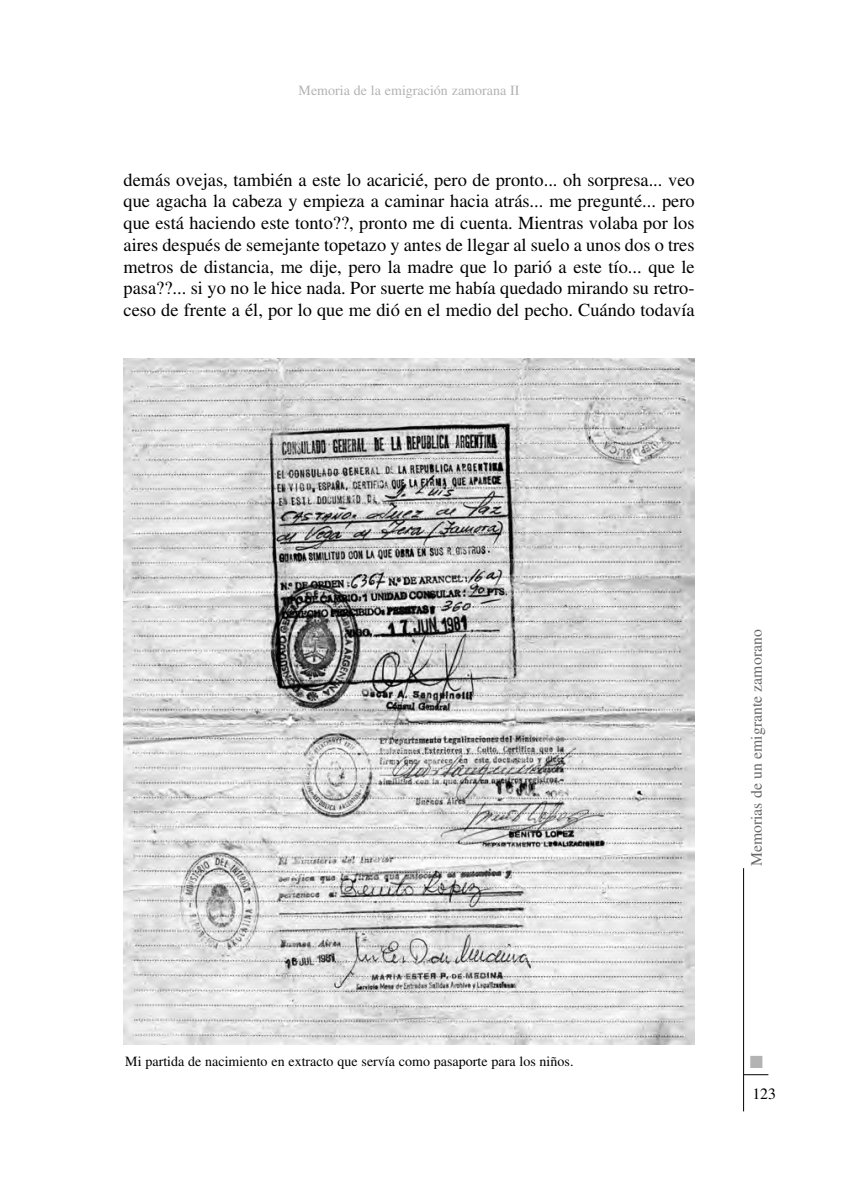
<style>
.page{position:relative;width:843px;height:1190px;background:#fff}
.page>*{position:absolute;margin:0;border:0;box-sizing:border-box;transform-origin:0 0}
.t1{font:18.38px/21.7px "Times";color:#000;text-align:justify}
.t2{font:17.5px "Zapf Dingbats";color:#b3b3b3}
.t3{font:15.75px "Times";color:#666}
.t4{font:15.75px "Times";color:#000}
.t5{font:14px "Times";color:#000}
.t6{font:14px "Times";color:#b3b3b3}
</style>
<div class="page">
<svg style="left:123px;top:358px;width:646px;height:754px"></svg>
<p class="t6" style="left:298px;top:85px;width:222px">Memoria de la emigración zamorana II</p>
<p class="t1" style="left:123px;top:170px;width:572px">demás ovejas, también a este lo acaricié, pero de pronto... oh sorpresa... veo que agacha la cabeza y empieza a caminar hacia atrás... me pregunté... pero que está haciendo este tonto??, pronto me di cuenta. Mientras volaba por los aires después de semejante topetazo y antes de llegar al suelo a unos dos o tres metros de distancia, me dije, pero la madre que lo parió a este tío... que le pasa??... si yo no le hice nada. Por suerte me había quedado mirando su retro&shy;ceso de frente a él, por lo que me dió en el medio del pecho. Cuándo todavía</p>
<p class="t5" style="left:125px;top:1056px;width:449px">Mi partida de nacimiento en extracto que servía como pasaporte para los niños.</p>
<p class="t3" style="left:750px;top:866px;width:238px;rotate:-90deg">Memorias de un emigrante zamorano</p>
<p class="t2" style="left:749px;top:1051px;width:15px">■</p>
<p class="t4" style="left:752px;top:1088px;width:25px">123</p>
</div>
